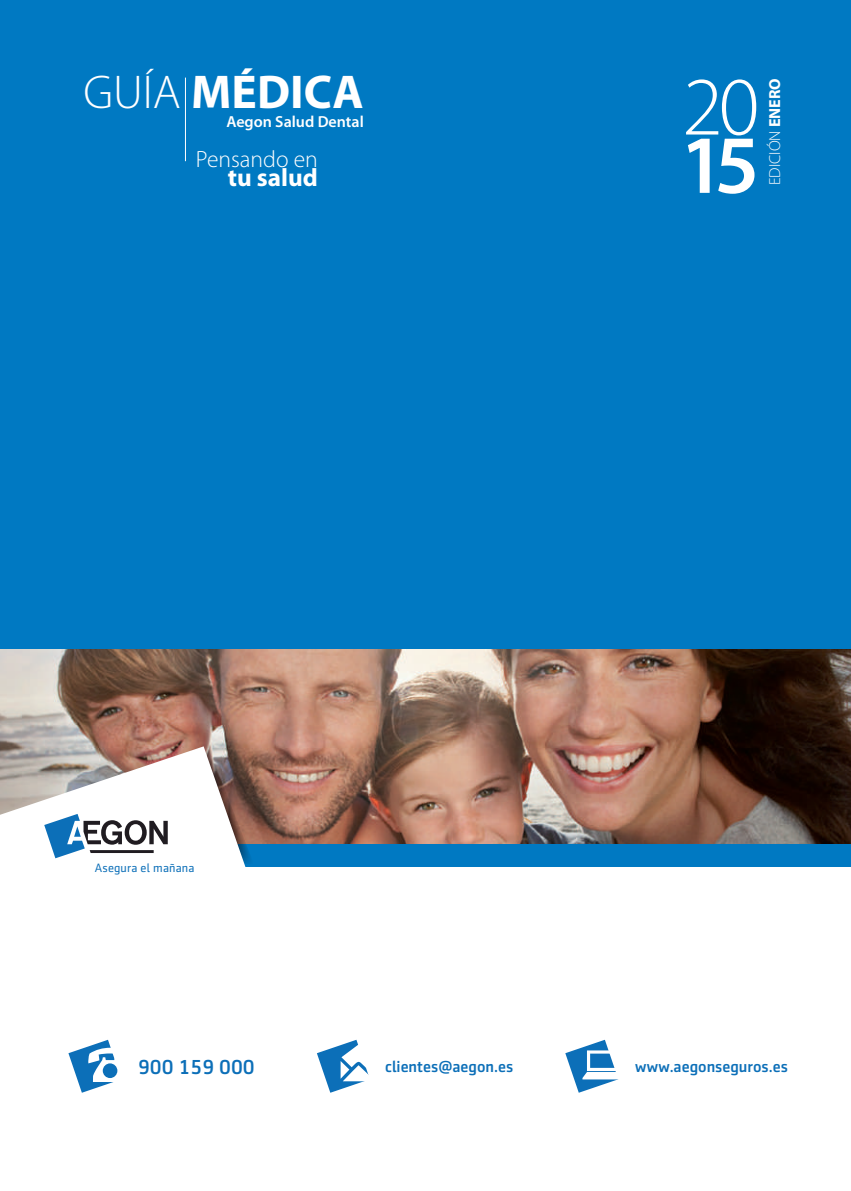
<style>
.page{position:relative;width:851px;height:1191px;background:#fff}
.page>*{position:absolute;margin:0;border:0;box-sizing:border-box;transform-origin:0 0}
.t1{font:300 83.4px "Myriad Pro";color:#fff}
.t2{font:600 83.4px "Myriad Pro";color:#fff}
.t3{font:700 47.6px "Myriad Pro";color:#fff}
.t4{font:700 25.2px "Myriad Pro";color:#fff}
.t5{font:300 23.6px "Myriad Pro";color:#fff}
.t6{font:500 20.6px "Sentico Sans DT";color:#0c6fb8}
.t7{font:500 16.2px "Sentico Sans DT";color:#0c6fb8}
.t8{font:600 16px "Myriad Pro";color:#fff}
.t9{font:300 16px "Myriad Pro";color:#fff}
.t10{font:12.2px "Sentico Sans DT";letter-spacing:.01em;color:#0c6fb8}
.s1{font-weight:300}
.s2{font-weight:700}
</style>
<div class="page">
<img style="left:0;top:648px;width:850px;height:196px">
<div style="left:0;top:0;width:850px;height:648px;background:#0079c2"></div>
<div style="left:0;top:844px;width:850px;height:23px;background:#0079c2"></div>
<hr style="left:185px;top:78px;width:1px;height:83px;background:#fff">
<svg style="left:68px;top:1039px;width:50px;height:53px"></svg>
<svg style="left:317px;top:1039px;width:52px;height:53px"></svg>
<svg style="left:565px;top:1039px;width:54px;height:53px"></svg>
<svg style="left:0;top:746px;width:254px;height:121px"></svg>
<h2 class="t3" style="left:83px;top:61px;width:282px"><span class="s1">GUÍA</span> MÉDICA</h2>
<p class="t8" style="left:226px;top:112px;width:139px">Aegon Salud Dental</p>
<h3 class="t5" style="left:196px;top:146px;width:124px">Pensando en</h3>
<h3 class="t4" style="left:228px;top:161px;width:91px">tu salud</h3>
<p class="t10" style="left:95px;top:861px;width:101px">Asegura el mañana</p>
<h1 class="t1" style="left:682px;top:61px;width:79px">20</h1>
<h1 class="t2" style="left:680px;top:112px;width:81px">15</h1>
<p class="t9" style="left:765px;top:185px;width:108px;rotate:-90deg">EDICIÓN <span class="s2">ENERO</span></p>
<p class="t6" style="left:138px;top:1055px;width:118px">900 159 000</p>
<p class="t7" style="left:385px;top:1057px;width:130px">clientes@aegon.es</p>
<p class="t7" style="left:635px;top:1057px;width:154px">www.aegonseguros.es</p>
</div>
